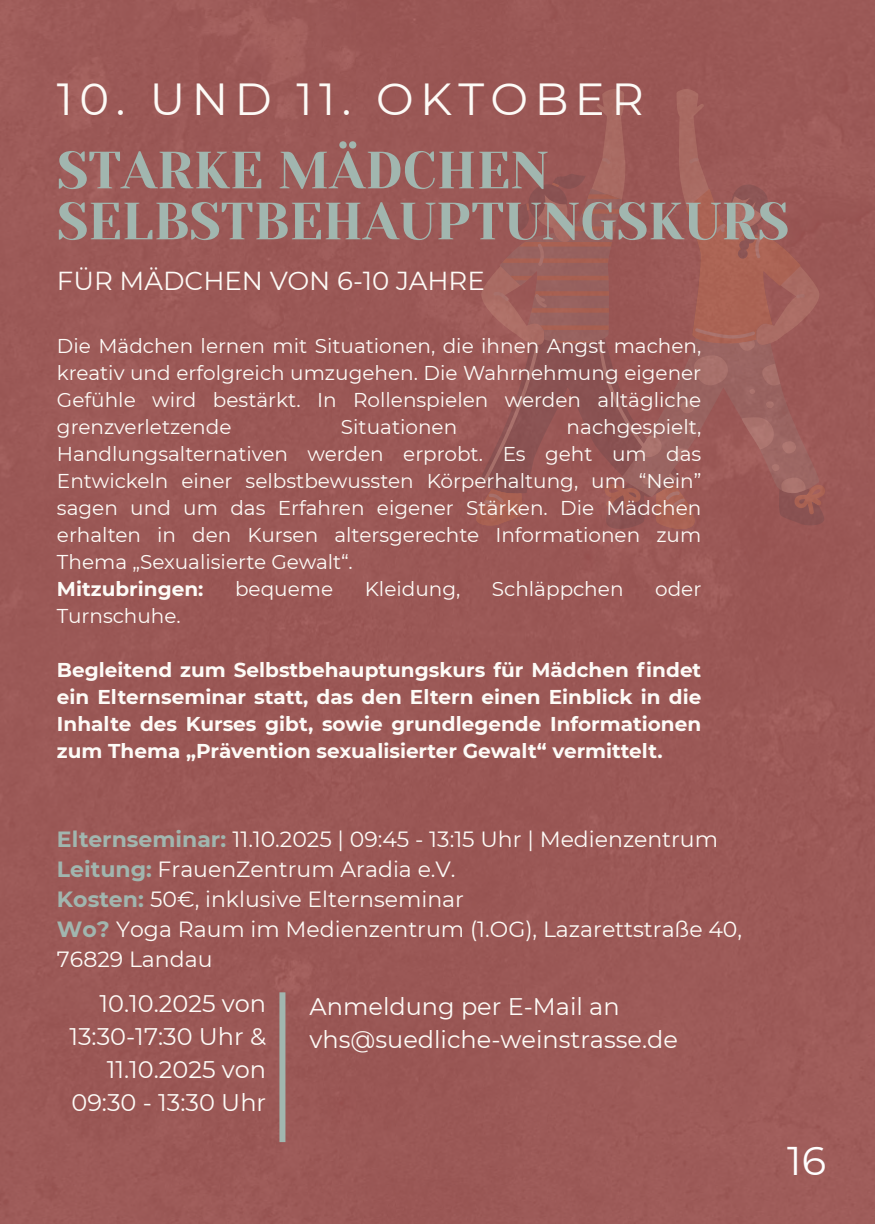
<style>
.page{position:relative;width:875px;height:1224px;background:#fff}
.page>*{position:absolute;margin:0;border:0;box-sizing:border-box;transform-origin:0 0}
.t1{font:52.2px/51px "Yeseva One";color:#a1b6af}
.t2{font:44.8px "Montserrat";letter-spacing:.145em;color:#fdfbf7}
.t3{font:40px "Montserrat";color:#fff}
.t4{font:26px "Montserrat";color:#fdfbf7}
.t5{font:24px/33px "Montserrat";color:#fdfbf7;text-align:right}
.t6{font:22px/30px "Montserrat";color:#fdfbf7}
.t7{font:20px/27px "Montserrat";color:#fdfbf7;text-align:justify}
.t8{font:700 20px/27px "Montserrat";color:#fdfbf7;text-align:justify}
.s1{font-weight:700;color:#a1b6af}
</style>
<div class="page">
<div style="left:0;top:0;width:874px;height:1224px;background:#9b5856"></div>
<svg style="left:481px;top:89px;width:338px;height:94px;background:#9b5956"></svg>
<svg style="left:476px;top:183px;width:349px;height:347px;background:#9a5856"></svg>
<svg style="left:476px;top:489px;width:46px;height:38px"></svg>
<svg style="left:655px;top:509px;width:46px;height:21px"></svg>
<svg style="left:483px;top:158px;width:322px;height:351px;background:#9b5c58"></svg>
<div style="left:279px;top:992px;width:6px;height:150px;background:#a1b6af"></div>
<h2 class="t2" style="left:57px;top:68px;width:588px">10. UND 11. OKTOBER</h2>
<h1 class="t1" style="left:57px;top:143px;width:733px">STARKE MÄDCHEN<br>SELBSTBEHAUPTUNGSKURS</h1>
<h3 class="t4" style="left:57px;top:263px;width:429px">FÜR MÄDCHEN VON 6-10 JAHRE</h3>
<p class="t7" style="left:57px;top:332px;width:646px">Die Mädchen lernen mit Situationen, die ihnen Angst machen, kreativ und erfolgreich umzugehen. Die Wahrnehmung eigener Gefühle wird bestärkt. In Rollenspielen werden alltägliche grenzverletzende</p>
<p class="t7" style="left:57px;top:413px;width:645px;text-indent:509px">nachgespielt, Handlungsalternativen werden erprobt. Es geht um das Entwickeln einer selbstbewussten Körperhaltung, um &lt;Nein= sagen und um das Erfahren eigener Stärken. Die Mädchen erhalten in den Kursen altersgerechte Informationen zum Thema „Sexualisierte Gewalt&lt;.</p>
<p class="t8" style="left:57px;top:575px;width:148px">Mitzubringen:</p>
<p class="t7" style="left:235px;top:575px;width:100px">bequeme</p>
<p class="t7" style="left:365px;top:575px;width:97px">Kleidung,</p>
<p class="t7" style="left:492px;top:575px;width:133px">Schläppchen</p>
<p class="t7" style="left:655px;top:575px;width:48px">oder</p>
<p class="t7" style="left:57px;top:602px;width:125px">Turnschuhe.</p>
<p class="t8" style="left:57px;top:656px;width:645px">Begleitend zum Selbstbehauptungskurs für Mädchen findet ein Elternseminar statt, das den Eltern einen Einblick in die Inhalte des Kurses gibt, sowie grundlegende Informationen zum Thema „Prävention sexualisierter Gewalt“ vermittelt.</p>
<p class="t7" style="left:341px;top:413px;width:118px">Situationen</p>
<p class="t6" style="left:57px;top:823px;width:686px"><span class="s1">Elternseminar:</span> 11.10.2025 | 09:45 - 13:15 Uhr | Medienzentrum <span class="s1">Leitung:</span> FrauenZentrum Aradia e.V.<br><span class="s1">Kosten:</span> 50€, inklusive Elternseminar<br><span class="s1">Wo?</span> Yoga Raum im Medienzentrum (1.OG), Lazarettstraße 40, 76829 Landau</p>
<p class="t5" style="left:69px;top:987px;width:198px">10.10.2025 von<br>13:30-17:30 Uhr &amp;<br>11.10.2025 von<br>09:30 - 13:30 Uhr</p>
<p class="t5" style="left:309px;top:989px;width:370px;text-align:left">Anmeldung per E-Mail an vhs@suedliche-weinstrasse.de</p>
<h3 class="t3" style="left:787px;top:1133px;width:40px">16</h3>
</div>
